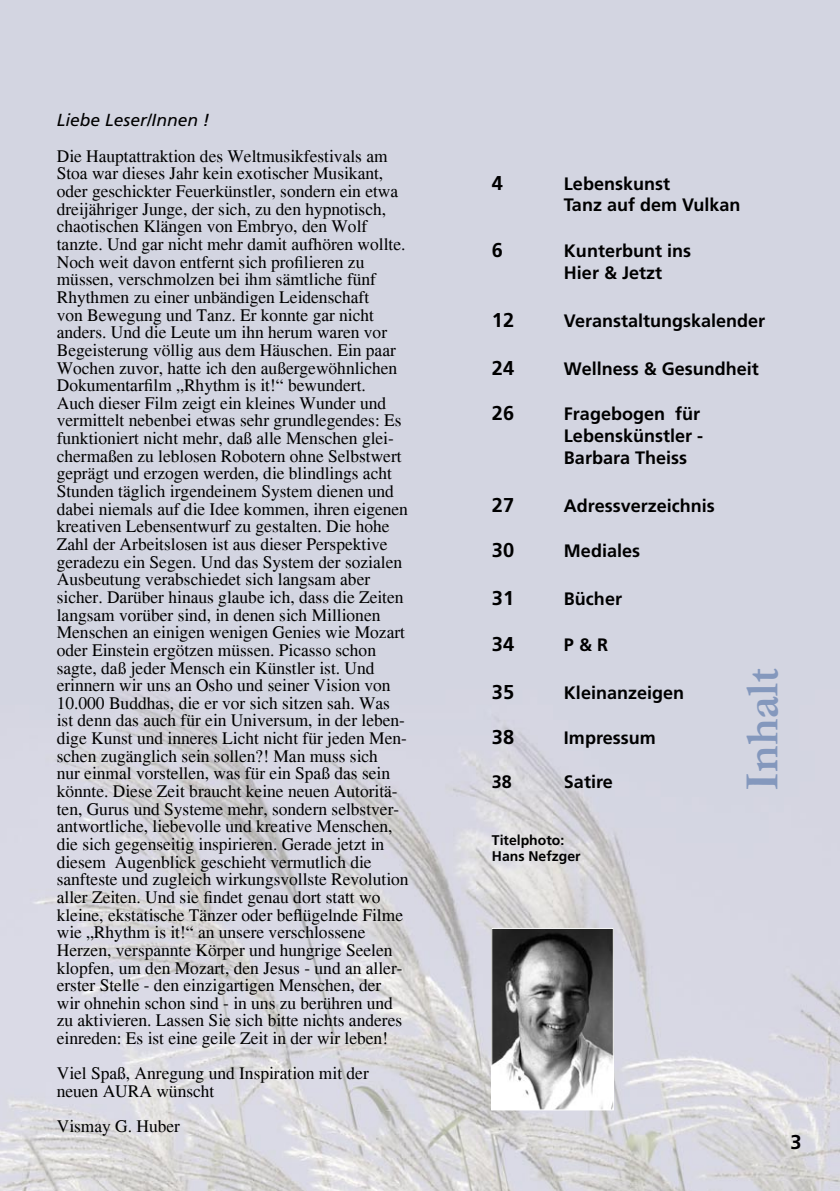
<style>
.page{position:relative;width:840px;height:1191px;background:#fff}
.page>*{position:absolute;margin:0;border:0;box-sizing:border-box;transform-origin:0 0}
.t1{font:700 48px "Garamond";color:#8498bd}
.t2{font:700 20px "Frutiger";color:#000}
.t3{font:700 18px/21.6px "Frutiger";color:#000}
.t4{font:17.4px/17.6px "Times New Roman";color:#000}
.t5{font:italic 17.4px "Frutiger";color:#000}
.t6{font:700 14px/16px "Frutiger";color:#000}
</style>
<div class="page">
<img style="left:0;top:0;width:839px;height:1191px">
<img style="left:493px;top:930px;width:118px;height:178px">
<div style="left:491px;top:928px;width:122px;height:182px;border:1px solid #fff"></div>
<p class="t5" style="left:57px;top:110px;width:154px">Liebe Leser/Innen !</p>
<p class="t4" style="left:57px;top:147px;width:353px">Die Hauptattraktion des Weltmusikfestivals am Stoa war dieses Jahr kein exotischer Musikant, oder geschickter Feuerkünstler, sondern ein etwa dreijähriger Junge, der sich, zu den hypnotisch, chaotischen Klängen von Embryo, den Wolf tanzte. Und gar nicht mehr damit aufhören wollte.<br>Noch weit davon entfernt sich profilieren zu müssen, verschmolzen bei ihm sämtliche fünf Rhythmen zu einer unbändigen Leidenschaft<br>von Bewegung und Tanz. Er konnte gar nicht anders. Und die Leute um ihn herum waren vor Begeisterung völlig aus dem Häuschen. Ein paar Wochen zuvor, hatte ich den außergewöhnlichen Dokumentarfilm „Rhythm is it!“ bewundert.<br>Auch dieser Film zeigt ein kleines Wunder und vermittelt nebenbei etwas sehr grundlegendes: Es funktioniert nicht mehr, daß alle Menschen glei&shy;chermaßen zu leblosen Robotern ohne Selbstwert geprägt und erzogen werden, die blindlings acht Stunden täglich irgendeinem System dienen und dabei niemals auf die Idee kommen, ihren eigenen kreativen Lebensentwurf zu gestalten. Die hohe Zahl der Arbeitslosen ist aus dieser Perspektive geradezu ein Segen. Und das System der sozialen Ausbeutung verabschiedet sich langsam aber sicher. Darüber hinaus glaube ich, dass die Zeiten langsam vorüber sind, in denen sich Millionen Menschen an einigen wenigen Genies wie Mozart oder Einstein ergötzen müssen. Picasso schon sagte, daß jeder Mensch ein Künstler ist. Und erinnern wir uns an Osho und seiner Vision von 10.000 Buddhas, die er vor sich sitzen sah. Was ist denn das auch für ein Universum, in der leben&shy;dige Kunst und inneres Licht nicht für jeden Men&shy;schen zugänglich sein sollen?! Man muss sich<br>nur einmal vorstellen, was für ein Spaß das sein könnte. Diese Zeit braucht keine neuen Autoritä&shy;ten, Gurus und Systeme mehr, sondern selbstver&shy;antwortliche, liebevolle und kreative Menschen, die sich gegenseitig inspirieren. Gerade jetzt in diesem Augenblick geschieht vermutlich die sanfteste und zugleich wirkungsvollste Revolution aller Zeiten. Und sie findet genau dort statt wo kleine, ekstatische Tänzer oder beflügelnde Filme wie „Rhythm is it!“ an unsere verschlossene Herzen, verspannte Körper und hungrige Seelen klopfen, um den Mozart, den Jesus - und an aller&shy;erster Stelle - den einzigartigen Menschen, der wir ohnehin schon sind - in uns zu berühren und zu aktivieren. Lassen Sie sich bitte nichts anderes einreden: Es ist eine geile Zeit in der wir leben!</p>
<p class="t4" style="left:57px;top:1064px;width:313px">Viel Spaß, Anregung und Inspiration mit der neuen AURA wünscht</p>
<p class="t4" style="left:57px;top:1117px;width:125px">Vismay G. Huber</p>
<p class="t2" style="left:491px;top:171px;width:13px">4</p>
<p class="t3" style="left:563px;top:173px;width:108px">Lebenskunst</p>
<p class="t3" style="left:563px;top:194px;width:178px">Tanz auf dem Vulkan</p>
<p class="t2" style="left:491px;top:238px;width:13px">6</p>
<p class="t3" style="left:563px;top:240px;width:129px">Kunterbunt ins<br>Hier &amp; Jetzt</p>
<p class="t2" style="left:491px;top:308px;width:24px">12</p>
<p class="t3" style="left:563px;top:310px;width:203px">Veranstaltungskalender</p>
<p class="t2" style="left:491px;top:356px;width:24px">24</p>
<p class="t3" style="left:563px;top:358px;width:196px">Wellness &amp; Gesundheit</p>
<p class="t2" style="left:491px;top:402px;width:24px">26</p>
<p class="t3" style="left:563px;top:403px;width:141px">Fragebogen für<br>Lebenskünstler -<br>Barbara Theiss</p>
<p class="t2" style="left:491px;top:493px;width:24px">27</p>
<p class="t3" style="left:563px;top:494px;width:152px">Adressverzeichnis</p>
<p class="t2" style="left:491px;top:538px;width:24px">30</p>
<p class="t3" style="left:563px;top:540px;width:78px">Mediales</p>
<p class="t2" style="left:491px;top:586px;width:24px">31</p>
<p class="t3" style="left:563px;top:588px;width:59px">Bücher</p>
<p class="t2" style="left:491px;top:632px;width:24px">34</p>
<p class="t3" style="left:563px;top:634px;width:46px">P &amp; R</p>
<p class="t2" style="left:491px;top:680px;width:24px">35</p>
<p class="t3" style="left:563px;top:682px;width:122px">Kleinanzeigen</p>
<p class="t2" style="left:491px;top:726px;width:24px">38</p>
<p class="t3" style="left:563px;top:727px;width:93px">Impressum</p>
<p class="t3" style="left:491px;top:770px;width:22px">38</p>
<p class="t3" style="left:563px;top:770px;width:50px">Satire</p>
<p class="t1" style="left:729px;top:791px;width:124px;rotate:-90deg">Inhalt</p>
<p class="t6" style="left:491px;top:831px;width:90px">Titelphoto:<br>Hans Nefzger</p>
<p class="t2" style="left:790px;top:1130px;width:13px">3</p>
</div>
